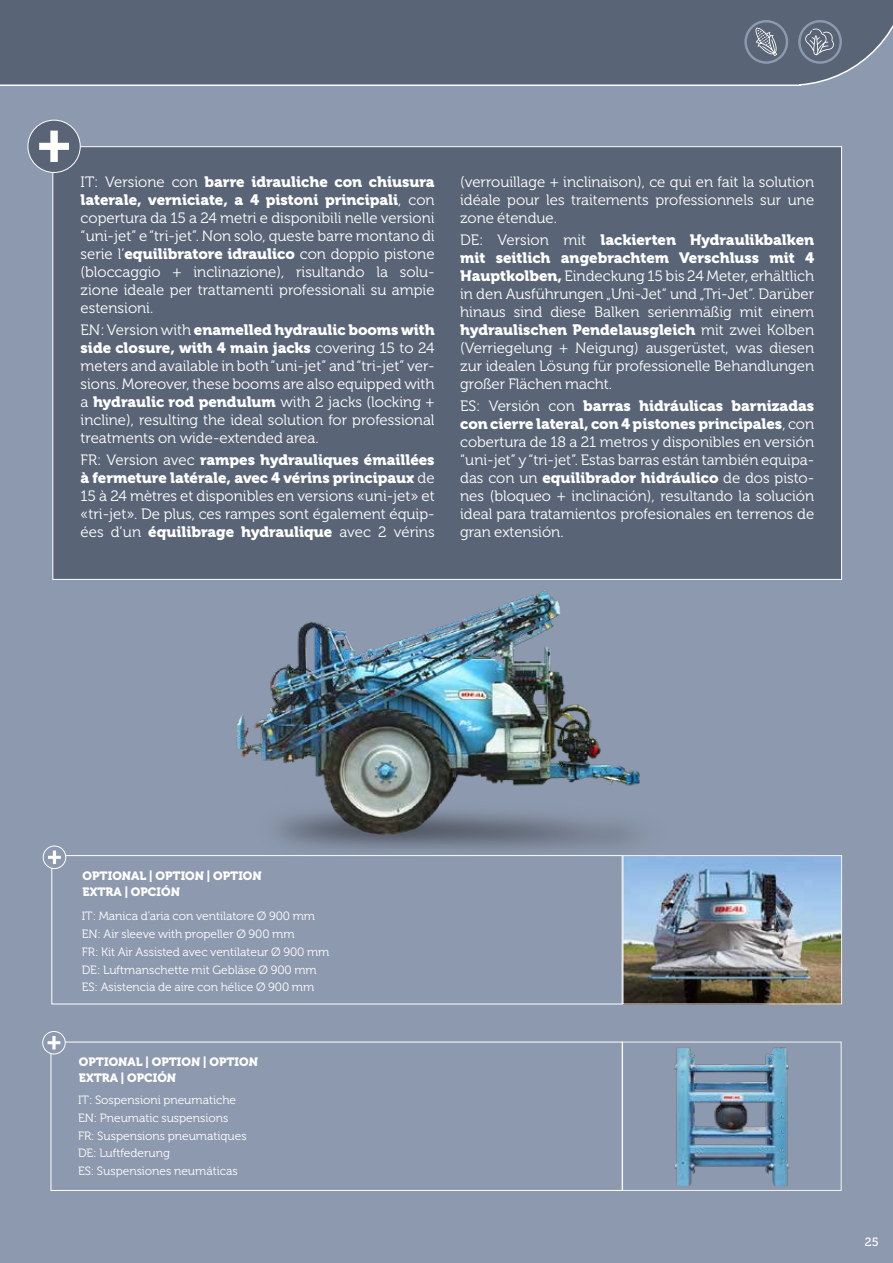
<style>
.page{position:relative;width:893px;height:1263px;background:#8d99ae}
.page>*{position:absolute;margin:0;border:0;box-sizing:border-box;transform-origin:0 0}
.t1{font:15px/18px "Museo 300";color:#fff;text-align:justify}
.t2{font:15px/18px "Museo 900";color:#fff}
.t3{font:12px/17.7px "Museo 300";color:#fff}
.t4{font:12px/16.2px "Museo 900";color:#fff}
.t5{font:12px "Museo 500";color:#fff}
.s1{font-family:"Museo 300"}
.s2{font-family:"Museo 900"}
</style>
<div class="page">
<div style="left:0;top:0;width:893px;height:86px;background:#596576"></div>
<div style="left:52px;top:146px;width:790px;height:434px;background:#596576;border:1px solid #fff"></div>
<div style="left:28px;top:120px;width:52px;height:52px;background:#596576;border-radius:50%"></div>
<div style="left:28px;top:120px;width:53px;height:53px;border:1px solid #fff;border-radius:50%"></div>
<svg style="left:39px;top:131px;width:30px;height:31px"></svg>
<img style="left:237px;top:590px;width:403px;height:308px">
<div style="left:798px;top:20px;width:44px;height:44px;border:2px solid #8d99ae;border-radius:50%"></div>
<svg style="left:805px;top:29px;width:29px;height:26px"></svg>
<div style="left:744px;top:20px;width:44px;height:44px;border:2px solid #8d99ae;border-radius:50%"></div>
<svg style="left:754px;top:27px;width:24px;height:29px"></svg>
<div style="left:51px;top:855px;width:571px;height:149px;border:1px solid #fff"></div>
<div style="left:43px;top:846px;width:23px;height:22px;background:#8d99ae;border-radius:50%"></div>
<div style="left:43px;top:846px;width:23px;height:23px;border:1px solid #fff;border-radius:50%"></div>
<svg style="left:48px;top:850px;width:13px;height:14px"></svg>
<img style="left:625px;top:857px;width:215px;height:145px">
<div style="left:623px;top:855px;width:219px;height:149px;border:1px solid #f4f3f4"></div>
<img style="left:674px;top:1047px;width:115px;height:139px">
<div style="left:622px;top:1042px;width:219px;height:149px;border:1px solid #f4f3f4"></div>
<div style="left:51px;top:1042px;width:571px;height:149px;border:1px solid #fff"></div>
<svg style="left:43px;top:1031px;width:22px;height:23px"></svg>
<div style="left:42px;top:1031px;width:24px;height:23px;border:1px solid #fff;border-radius:50%"></div>
<svg style="left:48px;top:1036px;width:12px;height:13px"></svg>
<p class="t2" style="left:81px;top:173px;width:356px"><span class="s1">IT: Versione con</span> barre idrauliche con chiusura laterale, verniciate, a 4 pistoni principali<span class="s1">, con</span></p>
<p class="t1" style="left:81px;top:209px;width:356px">copertura da 15 a 24 metri e disponibili nelle versioni “uni-jet” e “tri-jet”. Non solo, queste barre montano di serie l’<span class="s2">equilibratore idraulico</span> con doppio pistone (bloccaggio + inclinazione), risultando la solu&shy;zione ideale per trattamenti professionali su ampie estensioni.</p>
<p class="t2" style="left:81px;top:321px;width:356px"><span class="s1">EN: Version with</span> enamelled hydraulic booms with side closure, with 4 main jacks <span class="s1">covering 15 to 24</span></p>
<p class="t1" style="left:81px;top:357px;width:356px">meters and available in both “uni-jet” and “tri-jet” ver&shy;sions. Moreover, these booms are also equipped with a <span class="s2">hydraulic rod pendulum</span> with 2 jacks (locking + incline), resulting the ideal solution for professional treatments on wide-extended area.</p>
<p class="t2" style="left:81px;top:451px;width:356px"><span class="s1">FR: Version avec</span> rampes hydrauliques émaillées à fermeture latérale, avec 4 vérins principaux <span class="s1">de</span></p>
<p class="t1" style="left:81px;top:487px;width:356px">15 à 24 mètres et disponibles en versions «uni-jet» et «tri-jet». De plus, ces rampes sont également équip-</p>
<p class="t2" style="left:81px;top:523px;width:355px"><span class="s1">ées d’un</span> équilibrage hydraulique <span class="s1">avec 2 vérins</span></p>
<p class="t1" style="left:460px;top:173px;width:356px">(verrouillage + inclinaison), ce qui en fait la solution idéale pour les traitements professionnels sur une zone étendue.</p>
<p class="t2" style="left:460px;top:231px;width:356px"><span class="s1">DE: Version mit</span> lackierten Hydraulikbalken mit seitlich angebrachtem Verschluss mit 4</p>
<p class="t1" style="left:460px;top:267px;width:356px"><span class="s2">Hauptkolben,</span> Eindeckung 15 bis 24 Meter, erhältlich in den Ausführungen „Uni-Jet“ und „Tri-Jet“. Darüber hinaus sind diese Balken serienmäßig mit einem</p>
<p class="t2" style="left:460px;top:321px;width:356px">hydraulischen Pendelausgleich <span class="s1">mit zwei Kolben</span></p>
<p class="t1" style="left:460px;top:339px;width:356px">(Verriegelung + Neigung) ausgerüstet, was diesen zur idealen Lösung für professionelle Behandlungen großer Flächen macht.</p>
<p class="t2" style="left:460px;top:397px;width:356px"><span class="s1">ES: Versión con</span> barras hidráulicas barnizadas con cierre lateral, con 4 pistones principales<span class="s1">, con</span></p>
<p class="t1" style="left:460px;top:433px;width:355px">cobertura de 18 a 21 metros y disponibles en versión “uni-jet” y “tri-jet”. Estas barras están también equipa-</p>
<p class="t2" style="left:460px;top:469px;width:356px"><span class="s1">das con un</span> equilibrador hidráulico <span class="s1">de dos pisto-</span></p>
<p class="t1" style="left:460px;top:487px;width:356px">nes (bloqueo + inclinación), resultando la solución ideal para tratamientos profesionales en terrenos de gran extensión.</p>
<p class="t4" style="left:83px;top:868px;width:181px">OPTIONAL | OPTION | OPTION<br>EXTRA | OPCIÓN</p>
<p class="t3" style="left:82px;top:907px;width:249px">IT: Manica d’aria con ventilatore Ø 900 mm EN: Air sleeve with propeller Ø 900 mm<br>FR: Kit Air Assisted avec ventilateur Ø 900 mm DE: Luftmanschette mit Gebläse Ø 900 mm ES: Asistencia de aire con hélice Ø 900 mm</p>
<p class="t4" style="left:79px;top:1054px;width:181px">OPTIONAL | OPTION | OPTION<br>EXTRA | OPCIÓN</p>
<p class="t3" style="left:78px;top:1091px;width:170px">IT: Sospensioni pneumatiche<br>EN: Pneumatic suspensions<br>FR: Suspensions pneumatiques<br>DE: Luftfederung<br>ES: Suspensiones neumáticas</p>
<p class="t5" style="left:865px;top:1235px;width:15px">25</p>
</div>
